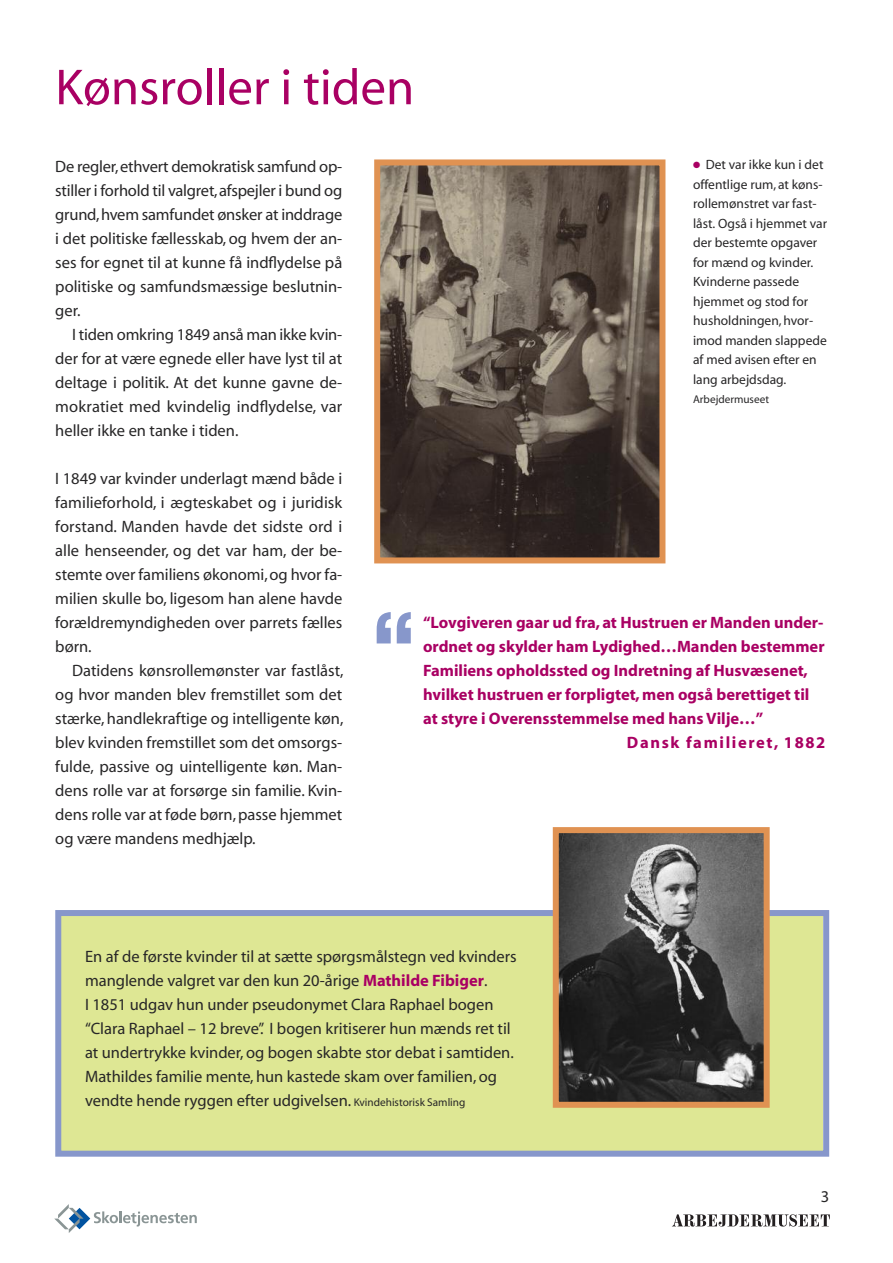
<style>
.page{position:relative;width:893px;height:1263px;background:#fff}
.page>*{position:absolute;margin:0;border:0;box-sizing:border-box;transform-origin:0 0}
.t1{font:800 condensed 90px "Helvetica Neue";color:#8797cb}
.t2{font:51px "Myriad";color:#a90063}
.t3{font:16.5px/24px "Myriad";color:#272627;text-align:justify}
.t4{font:700 16.5px "Myriad";color:#a90063}
.t5{font:700 16.5px "Myriad";letter-spacing:.1em;color:#a90063}
.t6{font:13.5px/19.5px "Myriad";color:#272627}
.t7{font:11.25px "Myriad";color:#272627}
.s1{color:#a90063}
.s2{font-weight:700;color:#a90063}
.s3{font-size:11.25px}
</style>
<div class="page">
<img style="left:381px;top:166px;width:277px;height:390px">
<div style="left:374px;top:159px;width:291px;height:404px;border:6px solid #e09252"></div>
<div style="left:61px;top:916px;width:762px;height:235px;background:#dee794"></div>
<div style="left:55px;top:910px;width:774px;height:247px;border:6px solid #8797cb"></div>
<img style="left:560px;top:834px;width:203px;height:267px">
<div style="left:553px;top:827px;width:217px;height:281px;border:6px solid #e09252"></div>
<svg style="left:54px;top:1204px;width:143px;height:29px"></svg>
<svg style="left:672px;top:1214px;width:158px;height:12px"></svg>
<h2 class="t2" style="left:55px;top:62px;width:360px">Kønsroller i tiden</h2>
<p class="t3" style="left:55px;top:155px;width:289px">De regler,ethvert demokratisk samfund op&shy;stiller i forhold til valgret,afspejler i bund og grund,hvem samfundet ønsker at inddrage i det politiske fællesskab, og hvem der an&shy;ses for egnet til at kunne få indflydelse på politiske og samfundsmæssige beslutnin&shy;ger.</p>
<p class="t3" style="left:55px;top:323px;width:289px;text-indent:17px">I tiden omkring 1849 anså man ikke kvin&shy;der for at være egnede eller have lyst til at deltage i politik. At det kunne gavne de&shy;mokratiet med kvindelig indflydelse, var heller ikke en tanke i tiden.</p>
<p class="t3" style="left:55px;top:467px;width:289px">I 1849 var kvinder underlagt mænd både i familieforhold, i ægteskabet og i juridisk forstand. Manden havde det sidste ord i alle henseender, og det var ham, der be&shy;stemte over familiens økonomi,og hvor fa&shy;milien skulle bo, ligesom han alene havde forældremyndigheden over parrets fælles børn.</p>
<p class="t3" style="left:55px;top:659px;width:290px;text-indent:17px">Datidens kønsrollemønster var fastlåst, og hvor manden blev fremstillet som det stærke,handlekraftige og intelligente køn, blev kvinden fremstillet som det omsorgs&shy;fulde, passive og uintelligente køn. Man&shy;dens rolle var at forsørge sin familie. Kvin&shy;dens rolle var at føde børn,passe hjemmet og være mandens medhjælp.</p>
<p class="t6" style="left:693px;top:155px;width:135px"><span class="s1">●</span> Det var ikke kun i det offentlige rum, at køns&shy;rollemønstret var fast&shy;låst. Også i hjemmet var der bestemte opgaver for mænd og kvinder.<br>Kvinderne passede hjemmet og stod for husholdningen, hvor&shy;imod manden slappede af med avisen efter en lang arbejdsdag.</p>
<p class="t7" style="left:693px;top:394px;width:77px">Arbejdermuseet</p>
<h1 class="t1" style="left:372px;top:589px;width:45px">“</h1>
<p class="t4" style="left:423px;top:614px;width:402px">“Lovgiveren gaar ud fra, at Hustruen er Manden under-</p>
<p class="t4" style="left:423px;top:638px;width:403px">ordnet og skylder ham Lydighed…Manden bestemmer</p>
<p class="t4" style="left:423px;top:662px;width:386px">Familiens opholdssted og Indretning af Husvæsenet,</p>
<p class="t4" style="left:423px;top:686px;width:388px">hvilket hustruen er forpligtet,men også berettiget til</p>
<p class="t4" style="left:423px;top:710px;width:342px">at styre i Overensstemmelse med hans Vilje…”</p>
<p class="t5" style="left:627px;top:734px;width:200px">Dansk familieret, 1882</p>
<p class="t3" style="left:85px;top:945px;width:433px;text-align:left">En af de første kvinder til at sætte spørgsmålstegn ved kvinders manglende valgret var den kun 20-årige <span class="s2">Mathilde Fibiger</span>.<br>I 1851 udgav hun under pseudonymet Clara Raphael bogen “Clara Raphael – 12 breve”. I bogen kritiserer hun mænds ret til at undertrykke kvinder, og bogen skabte stor debat i samtiden.<br>Mathildes familie mente, hun kastede skam over familien, og vendte hende ryggen efter udgivelsen. <span class="s3">Kvindehistorisk Samling</span></p>
<p class="t3" style="left:821px;top:1185px;width:10px">3</p>
</div>
